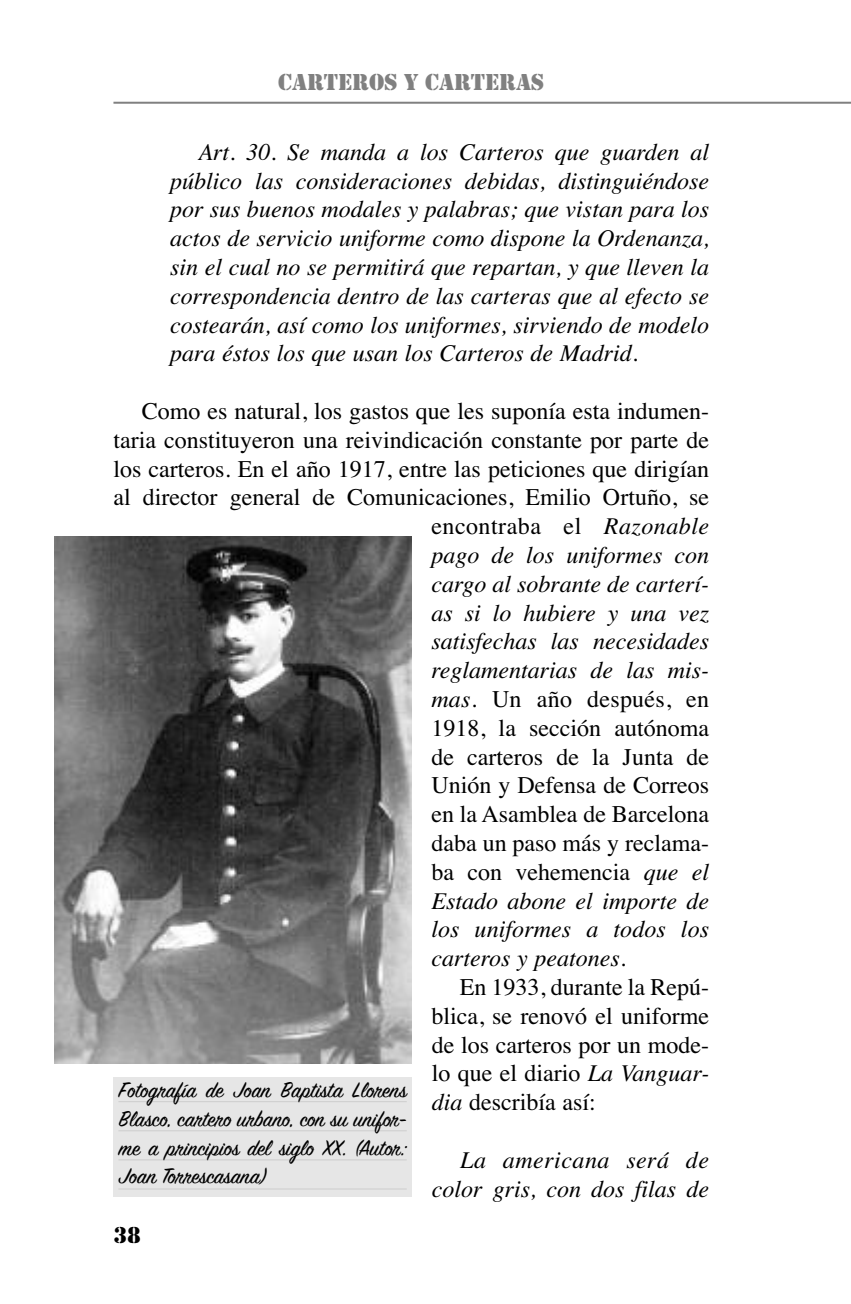
<style>
.page{position:relative;width:851px;height:1304px;background:#fff}
.page>*{position:absolute;margin:0;border:0;box-sizing:border-box;transform-origin:0 0}
.t1{font:italic 24px/28.8px "Times";color:#000;text-align:justify}
.t2{font:24px/28.8px "Times";color:#000;text-align:justify}
.t3{font:24px/28.8px "Sign Painter House Script";color:#000;text-align:justify}
.t4{font:24px "Times";letter-spacing:.02em;color:#000}
.t5{font:24px "Stencil";color:#808080}
.t6{font:24px "Stencil";color:#000}
.s1{font-style:italic}
</style>
<div class="page">
<hr style="left:113px;top:102px;width:737px;height:2px;background:#808080">
<img style="left:55px;top:536px;width:356px;height:528px">
<div style="left:113px;top:1077px;width:299px;height:119px;background:#e6e6e6"></div>
<hr style="left:118px;top:1101px;width:288px;height:1px;background:#d1d1d1">
<hr style="left:118px;top:1130px;width:288px;height:1px;background:#d4d4d4">
<hr style="left:118px;top:1159px;width:288px;height:1px;background:#d6d6d6">
<hr style="left:118px;top:1188px;width:288px;height:1px;background:#d9d9d9">
<p class="t5" style="left:278px;top:68px;width:268px">CARTEROS Y CARTERAS</p>
<p class="t1" style="left:170px;top:137px;width:540px;text-indent:28px">Art. 30. Se manda a los Carteros que guarden al público las consideraciones debidas, distinguiéndose por sus buenos modales y palabras; que vistan para los actos de servicio uniforme como dispone la Ordenanza, sin el cual no se permitirá que repartan, y que lleven la correspondencia dentro de las carteras que al efecto se costearán, así como los uniformes, sirviendo de modelo para éstos los que usan los Carteros de Madrid.</p>
<p class="t2" style="left:142px;top:396px;width:568px">Como es natural, los gastos que les suponía esta indumen-</p>
<p class="t2" style="left:113px;top:425px;width:597px">taria constituyeron una reivindicación constante por parte de</p>
<p class="t2" style="left:113px;top:454px;width:597px">los carteros. En el año 1917, entre las peticiones que dirigían</p>
<p class="t2" style="left:113px;top:483px;width:597px">al director general de Comunicaciones, Emilio Ortuño, se</p>
<p class="t4" style="left:431px;top:512px;width:279px">encontraba el <span class="s1">Razonable</span></p>
<p class="t1" style="left:431px;top:540px;width:279px">pago de los uniformes con</p>
<p class="t1" style="left:431px;top:569px;width:279px">cargo al sobrante de carterí-</p>
<p class="t1" style="left:431px;top:598px;width:279px">as si lo hubiere y una vez</p>
<p class="t1" style="left:431px;top:627px;width:279px">satisfechas las necesidades</p>
<p class="t1" style="left:431px;top:655px;width:279px">reglamentarias de las mis-</p>
<p class="t2" style="left:431px;top:684px;width:279px"><span class="s1">mas.</span> Un año después, en</p>
<p class="t2" style="left:431px;top:713px;width:279px">1918, la sección autónoma</p>
<p class="t2" style="left:431px;top:742px;width:279px">de carteros de la Junta de</p>
<p class="t2" style="left:431px;top:771px;width:279px">Unión y Defensa de Correos</p>
<p class="t2" style="left:431px;top:799px;width:279px">en la Asamblea de Barcelona</p>
<p class="t2" style="left:431px;top:828px;width:279px">daba un paso más y reclama-</p>
<p class="t2" style="left:431px;top:857px;width:279px">ba con vehemencia <span class="s1">que el</span></p>
<p class="t1" style="left:431px;top:886px;width:279px">Estado abone el importe de</p>
<p class="t1" style="left:431px;top:915px;width:279px">los uniformes a todos los</p>
<p class="t1" style="left:431px;top:943px;width:196px">carteros y peatones.</p>
<p class="t2" style="left:431px;top:972px;width:279px;text-indent:28px">En 1933, durante la Repú&shy;blica, se renovó el uniforme de los carteros por un mode&shy;lo que el diario <span class="s1">La Vanguar&shy;dia</span> describía así:</p>
<p class="t3" style="left:119px;top:1074px;width:289px">Fotografía de Joan Baptista Llorens Blasco, cartero urbano, con su unifor&shy;me a principios del siglo XX. (Autor:<br>Joan Torrescasana)</p>
<p class="t1" style="left:432px;top:1145px;width:278px;text-align:right">La americana será de color gris, con dos filas de</p>
<p class="t6" style="left:113px;top:1221px;width:29px">38</p>
</div>
